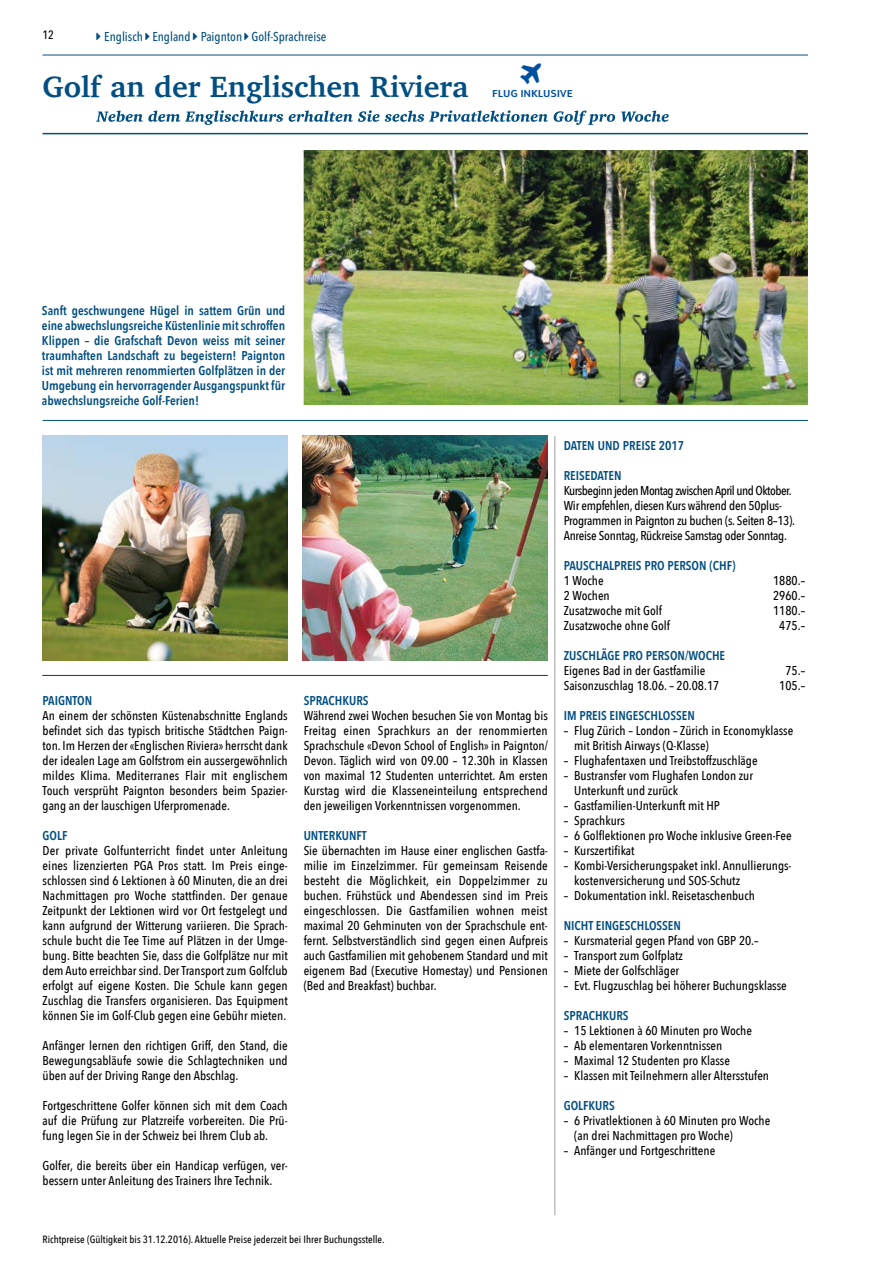
<style>
.page{position:relative;width:893px;height:1263px;background:#fff}
.page>*{position:absolute;margin:0;border:0;box-sizing:border-box;transform-origin:0 0}
.t1{font:700 30px "Charter";color:#004e82}
.t2{font:500 12.75px/15px "Avenir Next Condensed";color:#000;text-align:justify}
.t3{font:600 12.75px/15px "Avenir Next Condensed";color:#004e82;text-align:justify}
.t4{font:500 12.75px/15px "Avenir Next Condensed";letter-spacing:-.02em;color:#000}
.t5{font:500 condensed 12.75px "Avenir Next LT Pro";color:#004e82}
.t6{font:500 condensed 12px "Avenir Next LT Pro";color:#000}
.t7{font:500 10.5px "Avenir Next Condensed";color:#000}
.t8{font:700 9.9px "Oxygen";letter-spacing:.05em;color:#004f9f}
</style>
<div class="page">
<hr style="left:43px;top:420px;width:765px;height:1px;background:#004e82">
<svg style="left:554px;top:111px;width:115px;height:14px"></svg>
<svg style="left:96px;top:110px;width:452px;height:15px"></svg>
<img style="left:304px;top:150px;width:504px;height:255px">
<hr style="left:554px;top:436px;width:1px;height:779px;background:#9d9d9c">
<hr style="left:43px;top:675px;width:505px;height:1px;background:#004e82">
<img style="left:303px;top:435px;width:245px;height:225px">
<img style="left:43px;top:436px;width:245px;height:224px">
<hr style="left:43px;top:133px;width:765px;height:1px;background:#004e82">
<hr style="left:43px;top:55px;width:765px;height:1px;background:#004e82">
<p class="t6" style="left:43px;top:28px;width:13px">12</p>
<p class="t5" style="left:104px;top:29px;width:224px">Englisch England Paignton Golf-Sprachreise</p>
<h1 class="t1" style="left:43px;top:61px;width:427px">Golf an der Englischen Riviera</h1>
<p class="t8" style="left:493px;top:87px;width:81px">FLUG INKLUSIVE</p>
<p class="t3" style="left:42px;top:303px;width:245px">Sanft geschwungene Hügel in sattem Grün und eine abwechslungsreiche Küstenlinie mit schroffen Klippen – die Grafschaft Devon weiss mit seiner traumhaften Landschaft zu begeistern! Paignton ist mit mehreren renommierten Golfplätzen in der Umgebung ein hervorragender Ausgangspunkt für abwechslungsreiche Golf-Ferien!</p>
<p class="t3" style="left:43px;top:692px;width:51px">PAIGNTON</p>
<p class="t2" style="left:43px;top:708px;width:247px">An einem der schönsten Küstenabschnitte Englands befindet sich das typisch britische Städtchen Paign&shy;ton. Im Herzen der «Englischen Riviera» herrscht dank der idealen Lage am Golfstrom ein aussergewöhnlich mildes Klima. Mediterranes Flair mit englischem Touch versprüht Paignton besonders beim Spazier&shy;gang an der lauschigen Uferpromenade.</p>
<p class="t3" style="left:43px;top:827px;width:26px">GOLF</p>
<p class="t2" style="left:43px;top:843px;width:247px">Der private Golfunterricht findet unter Anleitung eines lizenzierten PGA Pros statt. Im Preis einge&shy;schlossen sind 6 Lektionen à 60 Minuten, die an drei Nachmittagen pro Woche stattfinden. Der genaue Zeitpunkt der Lektionen wird vor Ort festgelegt und kann aufgrund der Witterung variieren. Die Sprach&shy;schule bucht die Tee Time auf Plätzen in der Umge&shy;bung. Bitte beachten Sie, dass die Golfplätze nur mit dem Auto erreichbar sind. Der Transport zum Golfclub erfolgt auf eigene Kosten. Die Schule kann gegen Zuschlag die Transfers organisieren. Das Equipment können Sie im Golf-Club gegen eine Gebühr mieten.</p>
<p class="t2" style="left:43px;top:1038px;width:247px">Anfänger lernen den richtigen Griff, den Stand, die Bewegungsabläufe sowie die Schlagtechniken und üben auf der Driving Range den Abschlag.</p>
<p class="t2" style="left:43px;top:1098px;width:247px">Fortgeschrittene Golfer können sich mit dem Coach auf die Prüfung zur Platzreife vorbereiten. Die Prü&shy;fung legen Sie in der Schweiz bei Ihrem Club ab.</p>
<p class="t2" style="left:43px;top:1158px;width:247px">Golfer, die bereits über ein Handicap verfügen, ver&shy;bessern unter Anleitung des Trainers Ihre Technik.</p>
<p class="t3" style="left:304px;top:692px;width:66px">SPRACHKURS</p>
<p class="t2" style="left:304px;top:708px;width:246px">Während zwei Wochen besuchen Sie von Montag bis Freitag einen Sprachkurs an der renommierten Sprachschule «Devon School of English» in Paignton/ Devon. Täglich wird von 09.00 – 12.30h in Klassen von maximal 12 Studenten unterrichtet. Am ersten Kurstag wird die Klasseneinteilung entsprechend den jeweiligen Vorkenntnissen vorgenommen.</p>
<p class="t3" style="left:304px;top:827px;width:65px">UNTERKUNFT</p>
<p class="t2" style="left:304px;top:843px;width:246px">Sie übernachten im Hause einer englischen Gastfa&shy;milie im Einzelzimmer. Für gemeinsam Reisende besteht die Möglichkeit, ein Doppelzimmer zu buchen. Frühstück und Abendessen sind im Preis eingeschlossen. Die Gastfamilien wohnen meist maximal 20 Gehminuten von der Sprachschule ent&shy;fernt. Selbstverständlich sind gegen einen Aufpreis auch Gastfamilien mit gehobenem Standard und mit eigenem Bad (Executive Homestay) und Pensionen (Bed and Breakfast) buchbar.</p>
<p class="t3" style="left:564px;top:438px;width:122px">DATEN UND PREISE 2017</p>
<p class="t3" style="left:564px;top:468px;width:59px">REISEDATEN</p>
<p class="t4" style="left:564px;top:483px;width:233px">Kursbeginn jeden Montag zwischen April und Oktober.<br>Wir empfehlen, diesen Kurs während den 50plus-Programmen in Paignton zu buchen (s. Seiten 8–13).<br>Anreise Sonntag, Rückreise Samstag oder Sonntag.</p>
<p class="t3" style="left:564px;top:558px;width:173px">PAUSCHALPREIS PRO PERSON (CHF)</p>
<p class="t2" style="left:564px;top:573px;width:41px">1 Woche</p>
<p class="t2" style="left:773px;top:573px;width:34px">1880.–</p>
<p class="t2" style="left:564px;top:588px;width:48px">2 Wochen</p>
<p class="t2" style="left:773px;top:588px;width:34px">2960.–</p>
<p class="t2" style="left:564px;top:603px;width:100px">Zusatzwoche mit Golf</p>
<p class="t2" style="left:773px;top:603px;width:34px">1180.–</p>
<p class="t2" style="left:564px;top:618px;width:108px">Zusatzwoche ohne Golf</p>
<p class="t2" style="left:779px;top:618px;width:27px">475.–</p>
<p class="t3" style="left:564px;top:648px;width:163px">ZUSCHLÄGE PRO PERSON/WOCHE</p>
<p class="t2" style="left:564px;top:663px;width:143px">Eigenes Bad in der Gastfamilie</p>
<p class="t2" style="left:785px;top:663px;width:21px">75.–</p>
<p class="t2" style="left:564px;top:678px;width:157px">Saisonzuschlag 18.06. – 20.08.17</p>
<p class="t2" style="left:779px;top:678px;width:27px">105.–</p>
<p class="t3" style="left:564px;top:708px;width:133px">IM PREIS EINGESCHLOSSEN</p>
<p class="t2" style="left:574px;top:723px;width:221px;text-indent:-11px">– Flug Zürich – London – Zürich in Economyklasse mit British Airways (Q-Klasse)</p>
<p class="t2" style="left:564px;top:753px;width:195px">– Flughafentaxen und Treibstoffzuschläge</p>
<p class="t2" style="left:574px;top:768px;width:180px;text-indent:-11px">– Bustransfer vom Flughafen London zur<br>Unterkunft und zurück</p>
<p class="t2" style="left:564px;top:798px;width:158px">– Gastfamilien-Unterkunft mit HP</p>
<p class="t2" style="left:564px;top:813px;width:63px">– Sprachkurs</p>
<p class="t2" style="left:564px;top:828px;width:229px">– 6 Golflektionen pro Woche inklusive Green-Fee</p>
<p class="t2" style="left:564px;top:843px;width:72px">– Kurszertifikat</p>
<p class="t2" style="left:574px;top:858px;width:219px;text-indent:-11px">– Kombi-Versicherungspaket inkl. Annullierungs&shy;kostenversicherung und SOS-Schutz</p>
<p class="t2" style="left:564px;top:888px;width:193px">– Dokumentation inkl. Reisetaschenbuch</p>
<p class="t3" style="left:564px;top:918px;width:119px">NICHT EINGESCHLOSSEN</p>
<p class="t2" style="left:564px;top:933px;width:197px">– Kursmaterial gegen Pfand von GBP 20.–</p>
<p class="t2" style="left:564px;top:948px;width:121px">– Transport zum Golfplatz</p>
<p class="t2" style="left:564px;top:963px;width:117px">– Miete der Golfschläger</p>
<p class="t2" style="left:564px;top:978px;width:225px">– Evt. Flugzuschlag bei höherer Buchungsklasse</p>
<p class="t3" style="left:564px;top:1007px;width:66px">SPRACHKURS</p>
<p class="t2" style="left:564px;top:1023px;width:190px">– 15 Lektionen à 60 Minuten pro Woche</p>
<p class="t2" style="left:564px;top:1038px;width:160px">– Ab elementaren Vorkenntnissen</p>
<p class="t2" style="left:564px;top:1053px;width:168px">– Maximal 12 Studenten pro Klasse</p>
<p class="t2" style="left:564px;top:1068px;width:207px">– Klassen mit Teilnehmern aller Altersstufen</p>
<p class="t3" style="left:564px;top:1097px;width:52px">GOLFKURS</p>
<p class="t2" style="left:574px;top:1113px;width:198px;text-indent:-11px">– 6 Privatlektionen à 60 Minuten pro Woche (an drei Nachmittagen pro Woche)</p>
<p class="t2" style="left:564px;top:1143px;width:153px">– Anfänger und Fortgeschrittene</p>
<p class="t7" style="left:43px;top:1232px;width:344px">Richtpreise (Gültigkeit bis 31.12.2016). Aktuelle Preise jederzeit bei Ihrer Buchungsstelle.</p>
</div>
